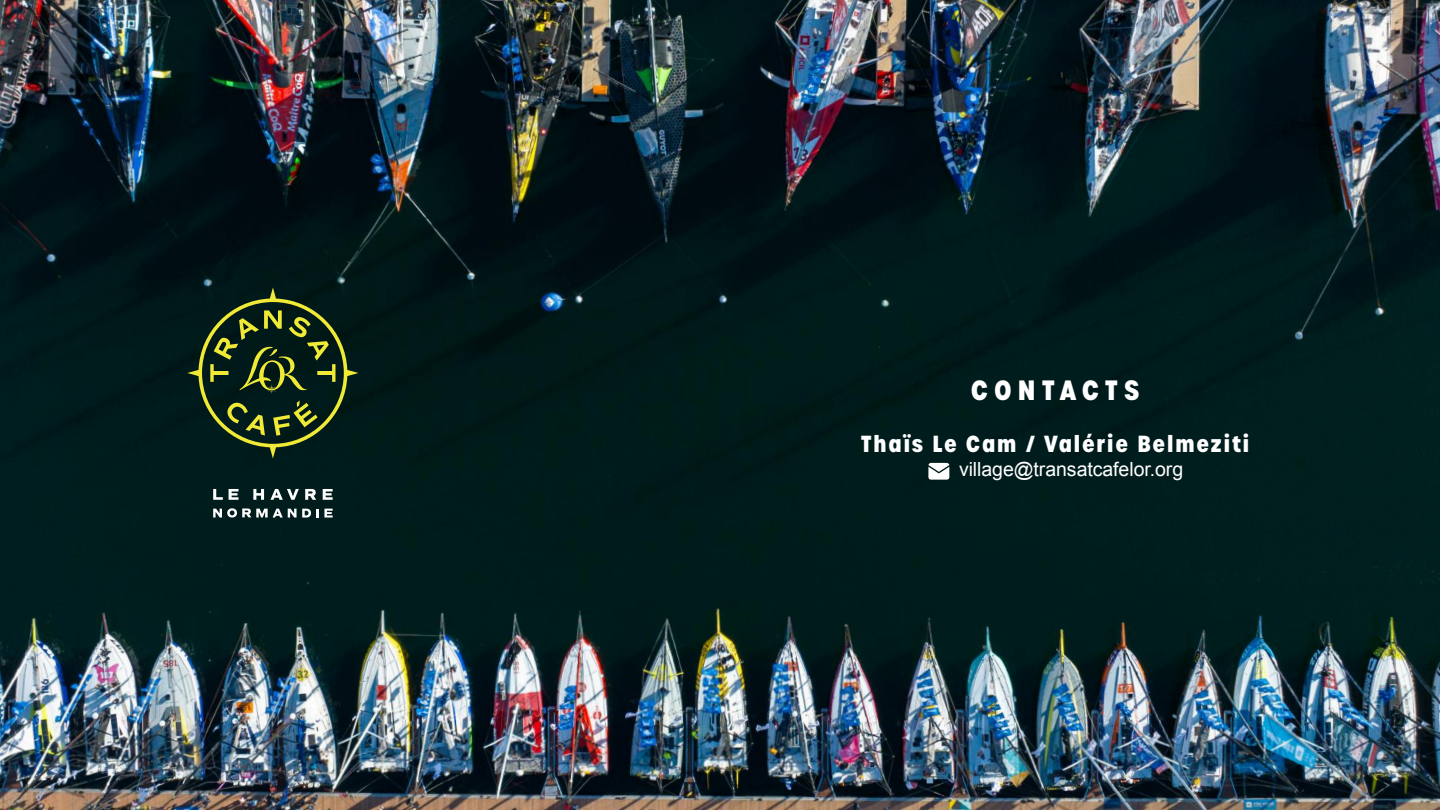
<style>
.page{position:relative;width:1440px;height:810px;background:#fff}
.page>*{position:absolute;margin:0;border:0;box-sizing:border-box;transform-origin:0 0}
.t1{font:700 27px "Urbane Condensed";letter-spacing:.22em;color:#fff}
.t2{font:700 22.5px "Urbane Condensed";letter-spacing:.08em;color:#fff}
.t3{font:19.5px "Arial";letter-spacing:-.005em;color:#fff}
</style>
<div class="page">
<img style="left:0;top:0;width:1440px;height:810px">
<svg style="left:928px;top:463px;width:21px;height:17px"></svg>
<svg style="left:187px;top:287px;width:171px;height:172px;background:#22371d"></svg>
<svg style="left:213px;top:508px;width:120px;height:10px"></svg>
<svg style="left:213px;top:489px;width:10px;height:11px"></svg>
<svg style="left:229px;top:489px;width:10px;height:11px"></svg>
<svg style="left:253px;top:489px;width:11px;height:11px"></svg>
<svg style="left:270px;top:489px;width:29px;height:11px"></svg>
<svg style="left:305px;top:489px;width:11px;height:11px"></svg>
<svg style="left:323px;top:489px;width:10px;height:11px"></svg>
<p class="t1" style="left:971px;top:372px;width:170px">CONTACTS</p>
<p class="t2" style="left:861px;top:428px;width:390px">Thaïs Le Cam / Valérie Belmeziti</p>
<p class="t3" style="left:959px;top:456px;width:226px">village@transatcafelor.org</p>
</div>
